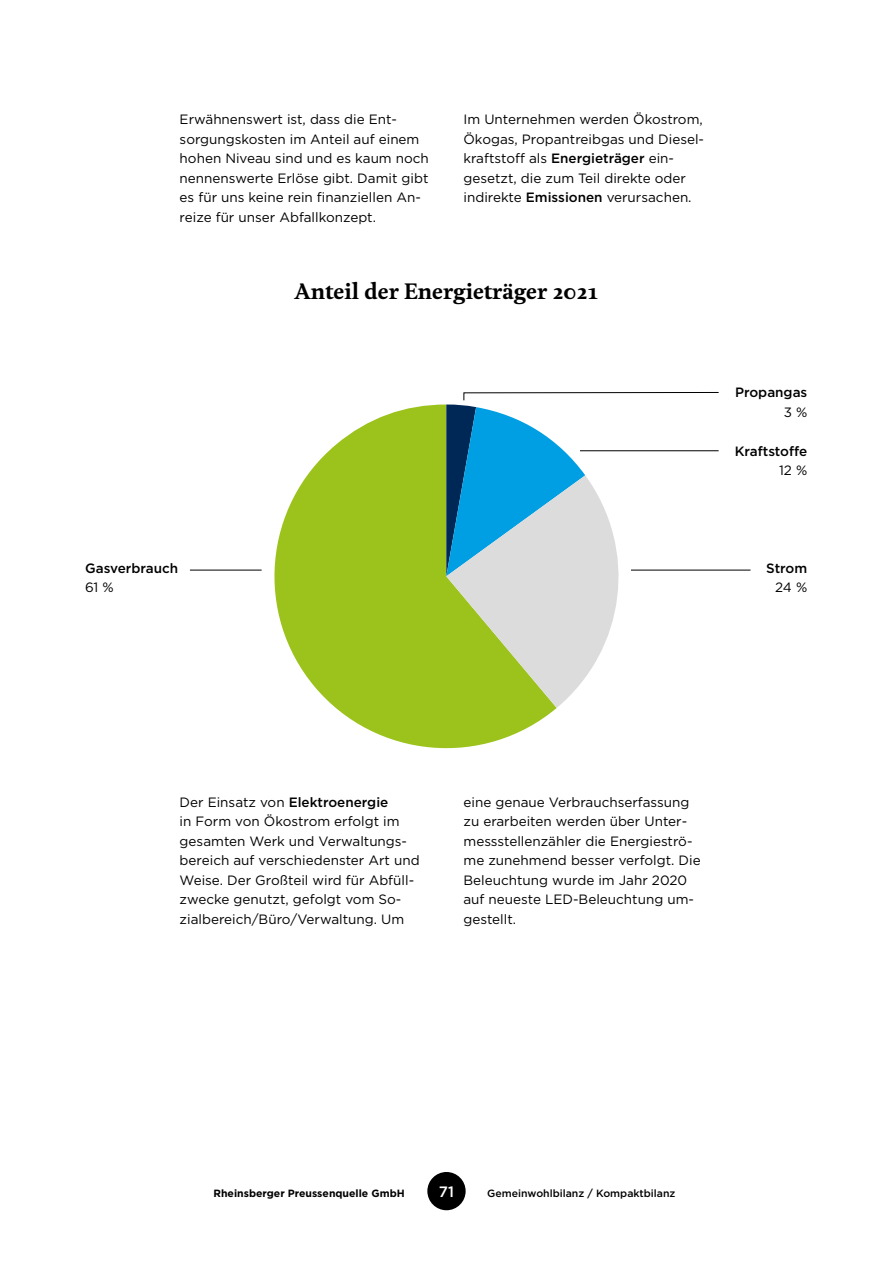
<style>
.page{position:relative;width:893px;height:1263px;background:#fff}
.page>*{position:absolute;margin:0;border:0;box-sizing:border-box;transform-origin:0 0}
.t1{font:700 21px "Feijoa";color:#000}
.t2{font:500 15px "Gotham";color:#fff}
.t3{font:13.5px/19.5px "Gotham";color:#000}
.t4{font:500 13.5px "Gotham";color:#000}
.t5{font:700 10.5px "Gotham";color:#000}
.t6{font:500 10.5px "Gotham";color:#000}
.s1{font-weight:500}
</style>
<div class="page">
<div style="left:427px;top:1172px;width:39px;height:38px;background:#000;border-radius:50%"></div>
<svg style="left:254px;top:404px;width:303px;height:345px;fill:#9bc31c"></svg>
<svg style="left:446px;top:392px;width:273px;height:316px"></svg>
<hr style="left:580px;top:450px;width:139px;height:1px;background:#000">
<hr style="left:631px;top:570px;width:119px;height:1px;background:#000">
<hr style="left:190px;top:570px;width:72px;height:1px;background:#000">
<p class="t3" style="left:180px;top:109px;width:251px">Erwähnenswert ist, dass die Ent&shy;sorgungskosten im Anteil auf einem hohen Niveau sind und es kaum noch nennenswerte Erlöse gibt. Damit gibt es für uns keine rein finanziellen An&shy;reize für unser Abfallkonzept.</p>
<p class="t3" style="left:463px;top:109px;width:242px">Im Unternehmen werden Ökostrom, Ökogas, Propantreibgas und Diesel&shy;kraftstoff als <span class="s1">Energieträger</span> ein&shy;gesetzt, die zum Teil direkte oder indirekte <span class="s1">Emissionen</span> verursachen.</p>
<h1 class="t1" style="left:294px;top:277px;width:306px">Anteil der Energieträger 2021</h1>
<p class="t4" style="left:735px;top:383px;width:74px">Propangas</p>
<p class="t3" style="left:784px;top:402px;width:25px">3 %</p>
<p class="t4" style="left:735px;top:442px;width:74px">Kraftstoffe</p>
<p class="t3" style="left:779px;top:460px;width:30px">12 %</p>
<p class="t4" style="left:85px;top:559px;width:95px">Gasverbrauch</p>
<p class="t3" style="left:85px;top:577px;width:30px">61 %</p>
<p class="t4" style="left:766px;top:559px;width:43px">Strom</p>
<p class="t3" style="left:775px;top:577px;width:34px">24 %</p>
<p class="t3" style="left:180px;top:792px;width:242px">Der Einsatz von <span class="s1">Elektroenergie<br></span>in Form von Ökostrom erfolgt im gesamten Werk und Verwaltungs&shy;bereich auf verschiedenster Art und Weise. Der Großteil wird für Abfüll&shy;zwecke genutzt, gefolgt vom So&shy;zialbereich/Büro/Verwaltung. Um</p>
<p class="t3" style="left:463px;top:792px;width:239px">eine genaue Verbrauchserfassung zu erarbeiten werden über Unter&shy;messstellenzähler die Energieströ&shy;me zunehmend besser verfolgt. Die<br>Beleuchtung wurde im Jahr 2020 auf neueste LED-Beleuchtung um&shy;gestellt.</p>
<p class="t5" style="left:213px;top:1186px;width:193px">Rheinsberger Preussenquelle GmbH</p>
<p class="t2" style="left:439px;top:1181px;width:17px">71</p>
<p class="t6" style="left:487px;top:1186px;width:190px">Gemeinwohlbilanz / Kompaktbilanz</p>
</div>
